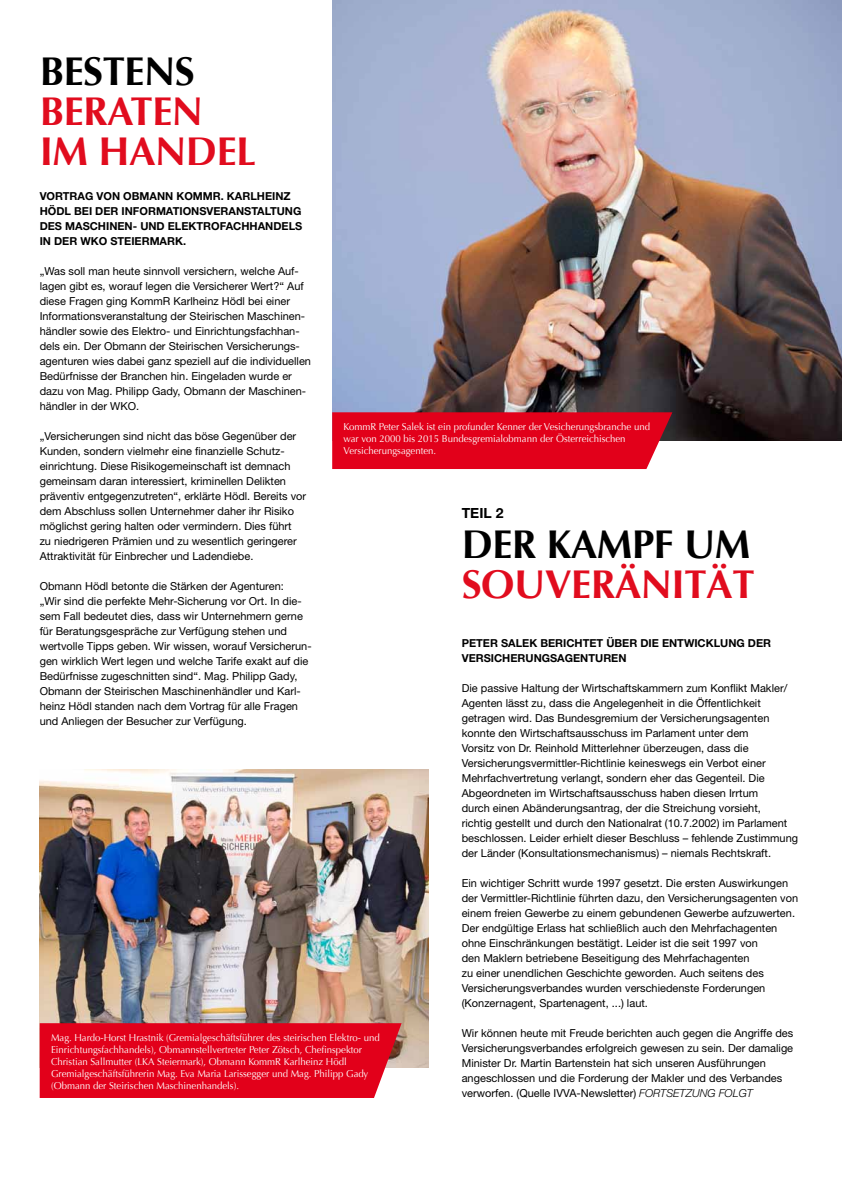
<style>
.page{position:relative;width:842px;height:1191px;background:#fff}
.page>*{position:absolute;margin:0;border:0;box-sizing:border-box;transform-origin:0 0}
.t1{font:700 40px/40px "Optima";letter-spacing:-.01em;color:#e10c1e}
.t2{font:700 40px "Optima";letter-spacing:-.01em;color:#000}
.t3{font:700 14px "Helvetica Neue";color:#000}
.t4{font:11px/15px "Helvetica Neue";color:#000}
.t5{font:700 11px/15px "Helvetica Neue";color:#000}
.t6{font:10px/12px "Optima";color:#fff;scale:.96 1}
.s1{font-weight:300;font-style:italic}
</style>
<div class="page">
<img style="left:332px;top:0;width:510px;height:441px">
<div style="left:332px;top:412px;width:340px;height:57px;background:#e2001a"></div>
<img style="left:40px;top:770px;width:388px;height:297px">
<div style="left:40px;top:1023px;width:362px;height:75px;background:#e2001a"></div>
<h1 class="t2" style="left:40px;top:48px;width:154px">BESTENS</h1>
<h1 class="t1" style="left:40px;top:91px;width:218px">BERATEN<br>IM HANDEL</h1>
<p class="t5" style="left:40px;top:188px;width:252px">VORTRAG VON OBMANN KOMM R. KARLHEI NZ<br>HÖDL BEI DER</p>
<p class="t5" style="left:122px;top:203px;width:85px">INFORMATIONS-VER</p>
<p class="t5" style="left:229px;top:203px;width:74px">ANSTALTUNG</p>
<p class="t5" style="left:40px;top:218px;width:9px">DES</p>
<p class="t5" style="left:65px;top:218px;width:237px">MASCHINEN- UND ELEKTROFACHHANDELS</p>
<p class="t5" style="left:40px;top:233px;width:23px">IN DER</p>
<p class="t5" style="left:80px;top:233px;width:52px">WKO STEIERM</p>
<p class="t5" style="left:160px;top:233px;width:28px">ARK.</p>
<p class="t4" style="left:40px;top:263px;width:273px">„Was soll man heute sinnvoll versichern, welche Auf&shy;lagen gibt es, worauf legen die Versicherer Wert?“ Auf diese Fragen ging KommR Karlheinz Hödl bei einer Informationsveranstaltung der Steirischen Maschinen&shy;händler sowie des Elektro- und Einrichtungsfachhan&shy;dels ein. Der Obmann der Steirischen Versicherungs&shy;agenturen wies dabei ganz speziell auf die individuellen Bedürfnisse der Branchen hin. Eingeladen wurde er dazu von Mag. Philipp Gady, Obmann der Maschinen&shy;händler in der WKO.</p>
<p class="t4" style="left:40px;top:428px;width:268px">„Versicherungen sind nicht das böse Gegenüber der Kunden, sondern vielmehr eine finanzielle Schutz&shy;einrichtung. Diese Risikogemeinschaft ist demnach gemeinsam daran interessiert, kriminellen Delikten präventiv entgegenzutreten“, erklärte Hödl. Bereits vor dem Abschluss sollen Unternehmer daher ihr Risiko möglichst gering halten oder vermindern. Dies führt<br>zu niedrigeren Prämien und zu wesentlich geringerer Attraktivität für Einbrecher und Ladendiebe.</p>
<p class="t4" style="left:40px;top:578px;width:273px">Obmann Hödl betonte die Stärken der Agenturen:<br>„Wir sind die perfekte Mehr-Sicherung vor Ort. In die&shy;sem Fall bedeutet dies, dass wir Unternehmern gerne für Beratungsgespräche zur Verfügung stehen und wertvolle Tipps geben. Wir wissen, worauf Versicherun&shy;gen wirklich Wert legen und welche Tarife exakt auf die Bedürfnisse zugeschnitten sind“. Mag. Philipp Gady, Obmann der Steirischen Maschinenhändler und Karl&shy;heinz Hödl standen nach dem Vortrag für alle Fragen und Anliegen der Besucher zur Verfügung.</p>
<p class="t6" style="left:344px;top:421px;width:321px">KommR Peter Salek ist ein profunder Kenner der Vesicherungsbranche und war von 2000 bis 2015 Bundesgremialobmann der Österreichischen<br>Versicherungsagenten.</p>
<p class="t3" style="left:462px;top:504px;width:43px">TEI L 2</p>
<h1 class="t2" style="left:462px;top:521px;width:287px">DER KAMPF UM</h1>
<h1 class="t1" style="left:462px;top:565px;width:295px">SOUVERÄNITÄT</h1>
<p class="t5" style="left:462px;top:635px;width:186px">PETER SALEK BERICHTET ÜBER DIE</p>
<p class="t5" style="left:662px;top:635px;width:95px">ENTWICKLUNG DER</p>
<p class="t5" style="left:462px;top:650px;width:14px">VERSI</p>
<p class="t5" style="left:494px;top:650px;width:25px">CHERU</p>
<p class="t5" style="left:534px;top:650px;width:70px">NGSAGENTURE</p>
<p class="t5" style="left:618px;top:650px;width:10px">N</p>
<p class="t4" style="left:462px;top:680px;width:338px">Die passive Haltung der Wirtschaftskammern zum Konflikt Makler/ Agenten lässt zu, dass die Angelegenheit in die Öffentlichkeit getragen wird. Das Bundesgremium der Versicherungsagenten konnte den Wirtschaftsausschuss im Parlament unter dem<br>Vorsitz von Dr. Reinhold Mitterlehner überzeugen, dass die Versicherungsvermittler-Richtlinie keineswegs ein Verbot einer Mehrfachvertretung verlangt, sondern eher das Gegenteil. Die Abgeordneten im Wirtschaftsausschuss haben diesen Irrtum<br>durch einen Abänderungsantrag, der die Streichung vorsieht,<br>richtig gestellt und durch den Nationalrat (10.7.2002) im Parlament beschlossen. Leider erhielt dieser Beschluss – fehlende Zustimmung der Länder (Konsultationsmechanismus) – niemals Rechtskraft.</p>
<p class="t4" style="left:462px;top:875px;width:338px">Ein wichtiger Schritt wurde 1997 gesetzt. Die ersten Auswirkungen der Vermittler-Richtlinie führten dazu, den Versicherungsagenten von einem freien Gewerbe zu einem gebundenen Gewerbe aufzuwerten.<br>Der endgültige Erlass hat schließlich auch den Mehrfachagenten ohne Einschränkungen bestätigt. Leider ist die seit 1997 von<br>den Maklern betriebene Beseitigung des Mehrfachagenten<br>zu einer unendlichen Geschichte geworden. Auch seitens des Versicherungsverbandes wurden verschiedenste Forderungen (Konzernagent, Spartenagent, ...) laut.</p>
<p class="t4" style="left:462px;top:1025px;width:333px">Wir können heute mit Freude berichten auch gegen die Angriffe des Versicherungsverbandes erfolgreich gewesen zu sein. Der damalige Minister Dr. Martin Bartenstein hat sich unseren Ausführungen angeschlossen und die Forderung der Makler und des Verbandes verworfen. (Quelle IVVA-Newsletter) <span class="s1">FORTSETZUNG FOLGT</span></p>
<p class="t6" style="left:51px;top:1031px;width:344px">Mag. Hardo-Horst Hrastnik (Gremialgeschäftsführer des steirischen Elektro- und Einrichtungsfachhandels), Obmannstellvertreter Peter Zötsch, Chefinspektor Christian Sallmutter (LKA Steiermark), Obmann KommR Karlheinz Hödl Gremialgeschäftsführerin Mag. Eva Maria Larissegger und Mag. Philipp Gady (Obmann der Steirischen Maschinenhandels).</p>
</div>
